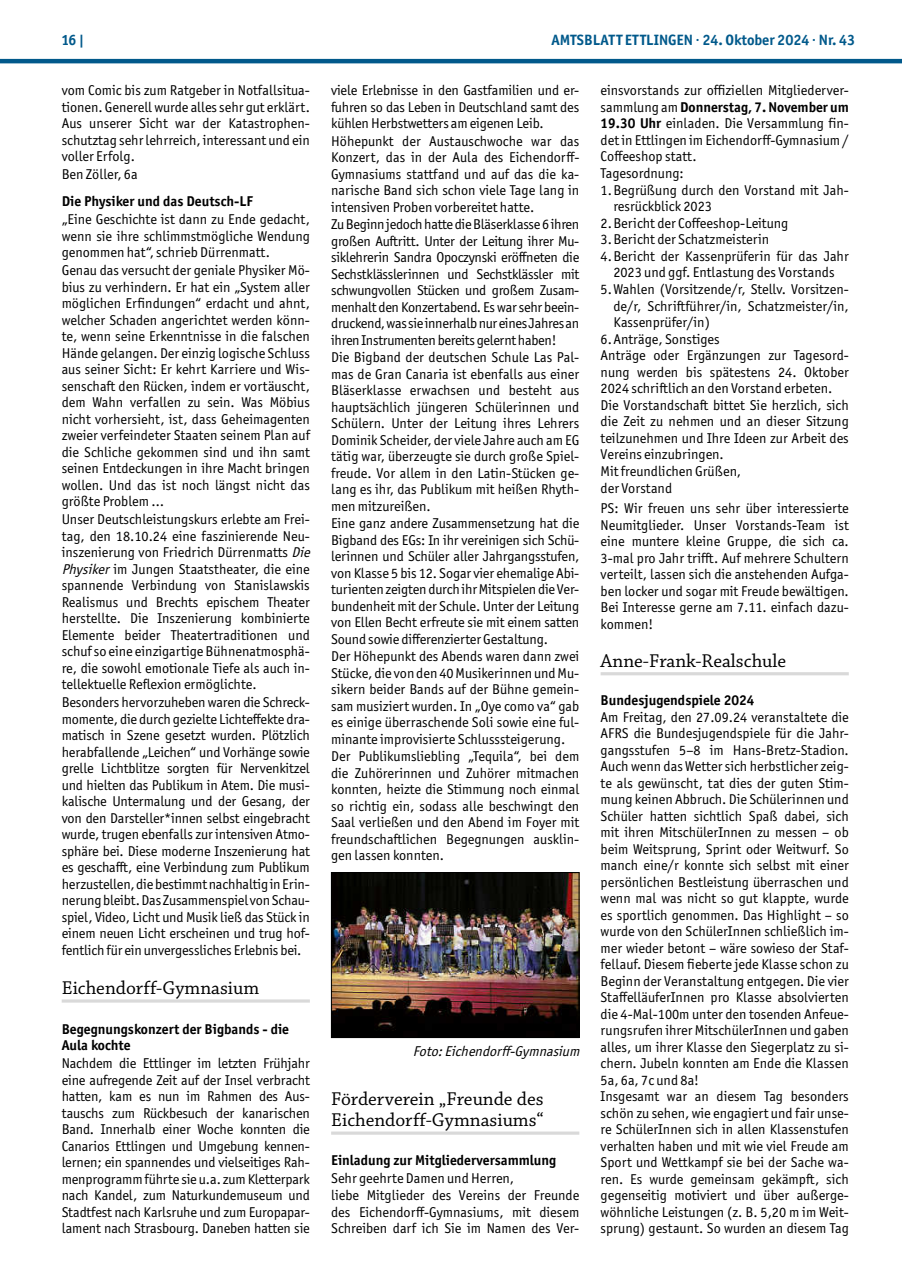
<style>
.page{position:relative;width:902px;height:1280px;background:#fff}
.page>*{position:absolute;margin:0;border:0;box-sizing:border-box;transform-origin:0 0}
.t1{font:19.5px/21px "Chaparral Pro";color:#000}
.t2{font:700 15px "Officina Sans ITC Pro";color:#01598b}
.t3{font:14.25px/16.5px "Officina Sans ITC Pro";color:#000;text-align:justify}
.t4{font:700 14.25px/16.5px "Officina Sans ITC Pro";color:#000}
.t5{font:italic 14.25px "Officina Sans ITC Pro";color:#000}
.s1{font-style:italic}
.s2{font-weight:400}
.s3{font-weight:700}
</style>
<div class="page">
<hr style="left:0;top:59px;width:901px;height:4px;background:#01598b">
<hr style="left:62px;top:999px;width:248px;height:4px;background:#e2e2e2">
<svg style="left:331px;top:1131px;width:248px;height:4px"></svg>
<img style="left:333px;top:874px;width:244px;height:162px">
<div style="left:331px;top:872px;width:248px;height:166px;border:1px solid #000"></div>
<hr style="left:600px;top:672px;width:248px;height:3px;background:#d9d9d9">
<p class="t2" style="left:62px;top:31px;width:24px">16 |</p>
<p class="t2" style="left:551px;top:31px;width:305px">AMTSBLATT ETTLINGEN · 24. Oktober 2024 · Nr. 43</p>
<p class="t3" style="left:62px;top:82px;width:250px">vom Comic bis zum Ratgeber in Notfallsitua&shy;tionen. Generell wurde alles sehr gut erklärt.<br>Aus unserer Sicht war der Katastrophen&shy;schutztag sehr lehrreich, interessant und ein voller Erfolg.</p>
<p class="t3" style="left:62px;top:166px;width:77px">Ben Zöller, 6a</p>
<p class="t4" style="left:62px;top:193px;width:192px">Die Physiker und das Deutsch-LF</p>
<p class="t3" style="left:62px;top:211px;width:250px">„Eine Geschichte ist dann zu Ende gedacht, wenn sie ihre schlimmstmögliche Wendung genommen hat“, schrieb Dürrenmatt.</p>
<p class="t3" style="left:62px;top:262px;width:250px">Genau das versucht der geniale Physiker Mö&shy;bius zu verhindern. Er hat ein „System aller möglichen Erfindungen“ erdacht und ahnt, welcher Schaden angerichtet werden könn&shy;te, wenn seine Erkenntnisse in die falschen Hände gelangen. Der einzig logische Schluss aus seiner Sicht: Er kehrt Karriere und Wis&shy;senschaft den Rücken, indem er vortäuscht, dem Wahn verfallen zu sein. Was Möbius nicht vorhersieht, ist, dass Geheimagenten zweier verfeindeter Staaten seinem Plan auf die Schliche gekommen sind und ihn samt seinen Entdeckungen in ihre Macht bringen wollen. Und das ist noch längst nicht das größte Problem …</p>
<p class="t3" style="left:62px;top:511px;width:253px;text-align:left">Unser Deutschleistungskurs erlebte am Frei&shy;tag, den 18.10.24 eine faszinierende Neu&shy;inszenierung von Friedrich Dürrenmatts <span class="s1">Die Physiker</span>im Jungen Staatstheater, die eine spannende Verbindung von Stanislawskis Realismus und Brechts epischem Theater herstellte. Die Inszenierung kombinierte Elemente beider Theatertraditionen und schuf so eine einzigartige Bühnenatmosphä&shy;re, die sowohl emotionale Tiefe als auch in&shy;tellektuelle Reflexion ermöglichte.</p>
<p class="t3" style="left:62px;top:694px;width:250px">Besonders hervorzuheben waren die Schreck&shy;momente, die durch gezielte Lichteffekte dra&shy;matisch in Szene gesetzt wurden. Plötzlich herabfallende „Leichen“ und Vorhänge sowie grelle Lichtblitze sorgten für Nervenkitzel und hielten das Publikum in Atem. Die musi&shy;kalische Untermalung und der Gesang, der von den Darsteller*innen selbst eingebracht wurde, trugen ebenfalls zur intensiven Atmo&shy;sphäre bei. Diese moderne Inszenierung hat es geschafft, eine Verbindung zum Publikum herzustellen, die bestimmt nachhaltig in Erin&shy;nerung bleibt. Das Zusammenspiel von Schau&shy;spiel, Video, Licht und Musik ließ das Stück in einem neuen Licht erscheinen und trug hof&shy;fentlich für ein unvergessliches Erlebnis bei.</p>
<h1 class="t1" style="left:62px;top:978px;width:199px">Eichendorff-Gymnasium</h1>
<p class="t4" style="left:62px;top:1020px;width:229px">Begegnungskonzert der Bigbands - die<br>Aula kochte</p>
<p class="t3" style="left:62px;top:1055px;width:250px">Nachdem die Ettlinger im letzten Frühjahr eine aufregende Zeit auf der Insel verbracht hatten, kam es nun im Rahmen des Aus&shy;tauschs zum Rückbesuch der kanarischen Band. Innerhalb einer Woche konnten die Canarios Ettlingen und Umgebung kennen&shy;lernen; ein spannendes und vielseitiges Rah&shy;menprogramm führte sie u.a. zum Kletterpark nach Kandel, zum Naturkundemuseum und Stadtfest nach Karlsruhe und zum Europapar&shy;lament nach Strasbourg. Daneben hatten sie</p>
<p class="t3" style="left:331px;top:82px;width:250px;text-align:left">viele Erlebnisse in den Gastfamilien und er&shy;fuhren so das Leben in Deutschland samt des kühlen Herbstwetters am eigenen Leib.<br>Höhepunkt der Austauschwoche war das Konzert, das in der Aula des Eichendorff-Gymnasiums stattfand und auf das die ka&shy;narische Band sich schon viele Tage lang in intensiven Proben vorbereitet hatte.<br>Zu Beginn jedoch hatte die Bläserklasse 6 ihren großen Auftritt. Unter der Leitung ihrer Mu&shy;siklehrerin Sandra Opoczynski eröffneten die Sechstklässlerinnen und Sechstklässler mit schwungvollen Stücken und großem Zusam&shy;menhalt den Konzertabend. Es war sehr beein&shy;druckend, was sie innerhalb nur eines Jahres an ihren Instrumenten bereits gelernt haben!<br>Die Bigband der deutschen Schule Las Pal&shy;mas de Gran Canaria ist ebenfalls aus einer Bläserklasse erwachsen und besteht aus hauptsächlich jüngeren Schülerinnen und Schülern. Unter der Leitung ihres Lehrers Dominik Scheider, der viele Jahre auch am EG tätig war, überzeugte sie durch große Spiel&shy;freude. Vor allem in den Latin-Stücken ge&shy;lang es ihr, das Publikum mit heißen Rhyth&shy;men mitzureißen.<br>Eine ganz andere Zusammensetzung hat die Bigband des EGs: In ihr vereinigen sich Schü&shy;lerinnen und Schüler aller Jahrgangsstufen, von Klasse 5 bis 12. Sogar vier ehemalige Abi&shy;turienten zeigten durch ihr Mitspielen die Ver&shy;bundenheit mit der Schule. Unter der Leitung von Ellen Becht erfreute sie mit einem satten Sound sowie differenzierter Gestaltung.<br>Der Höhepunkt des Abends waren dann zwei Stücke, die von den 40 Musikerinnen und Mu&shy;sikern beider Bands auf der Bühne gemein&shy;sam musiziert wurden. In „Oye como va“ gab es einige überraschende Soli sowie eine ful&shy;minante improvisierte Schlusssteigerung.<br>Der Publikumsliebling „Tequila“, bei dem die Zuhörerinnen und Zuhörer mitmachen konnten, heizte die Stimmung noch einmal so richtig ein, sodass alle beschwingt den Saal verließen und den Abend im Foyer mit freundschaftlichen Begegnungen ausklin&shy;gen lassen konnten.</p>
<p class="t3" style="left:600px;top:82px;width:250px">einsvorstands zur offiziellen Mitgliederver-</p>
<p class="t4" style="left:600px;top:99px;width:250px"><span class="s2">sammlung am</span> Donnerstag, 7. November um</p>
<p class="t3" style="left:600px;top:115px;width:250px"><span class="s3">19.30 Uhr</span> einladen. Die Versammlung fin-</p>
<p class="t3" style="left:600px;top:132px;width:250px">det in Ettlingen im Eichendorff-Gymnasium /</p>
<p class="t3" style="left:600px;top:148px;width:97px">Coffeeshop statt.</p>
<p class="t3" style="left:600px;top:165px;width:85px">Tagesordnung:</p>
<p class="t3" style="left:600px;top:181px;width:250px">1.Begrüßung durch den Vorstand mit Jah-</p>
<p class="t3" style="left:613px;top:198px;width:100px">resrückblick 2023</p>
<p class="t3" style="left:600px;top:215px;width:189px">2.Bericht der Coffeeshop-Leitung</p>
<p class="t3" style="left:600px;top:231px;width:170px">3.Bericht der Schatzmeisterin</p>
<p class="t3" style="left:600px;top:248px;width:250px">4.Bericht der Kassenprüferin für das Jahr</p>
<p class="t3" style="left:613px;top:264px;width:223px">2023 und ggf. Entlastung des Vorstands</p>
<p class="t3" style="left:600px;top:281px;width:250px">5.Wahlen (Vorsitzende/r, Stellv. Vorsitzen-</p>
<p class="t3" style="left:613px;top:297px;width:237px">de/r, Schriftführer/in, Schatzmeister/in,</p>
<p class="t3" style="left:613px;top:314px;width:98px">Kassenprüfer/in)</p>
<p class="t3" style="left:600px;top:330px;width:121px">6.Anträge, Sonstiges</p>
<p class="t3" style="left:600px;top:347px;width:250px">Anträge oder Ergänzungen zur Tagesord-</p>
<p class="t3" style="left:600px;top:364px;width:250px">nung werden bis spätestens 24. Oktober</p>
<p class="t3" style="left:600px;top:380px;width:233px">2024 schriftlich an den Vorstand erbeten.</p>
<p class="t3" style="left:600px;top:397px;width:250px">Die Vorstandschaft bittet Sie herzlich, sich</p>
<p class="t3" style="left:600px;top:413px;width:250px">die Zeit zu nehmen und an dieser Sitzung</p>
<p class="t3" style="left:600px;top:430px;width:250px">teilzunehmen und Ihre Ideen zur Arbeit des</p>
<p class="t3" style="left:600px;top:446px;width:125px">Vereins einzubringen.</p>
<p class="t3" style="left:600px;top:463px;width:142px">Mit freundlichen Grüßen,</p>
<p class="t3" style="left:600px;top:479px;width:73px">der Vorstand</p>
<p class="t3" style="left:600px;top:500px;width:250px">PS: Wir freuen uns sehr über interessierte Neumitglieder. Unser Vorstands-Team ist eine muntere kleine Gruppe, die sich ca.<br>3-mal pro Jahr trifft. Auf mehrere Schultern verteilt, lassen sich die anstehenden Aufga&shy;ben locker und sogar mit Freude bewältigen.<br>Bei Interesse gerne am 7.11. einfach dazu&shy;kommen!</p>
<h1 class="t1" style="left:600px;top:651px;width:187px">Anne-Frank-Realschule</h1>
<p class="t4" style="left:600px;top:692px;width:155px">Bundesjugendspiele 2024</p>
<p class="t3" style="left:600px;top:708px;width:250px;text-align:left">Am Freitag, den 27.09.24 veranstaltete die AFRS die Bundesjugendspiele für die Jahr&shy;gangsstufen 5–8 im Hans-Bretz-Stadion.<br>Auch wenn das Wetter sich herbstlicher zeig&shy;te als gewünscht, tat dies der guten Stim&shy;mung keinen Abbruch. Die Schülerinnen und Schüler hatten sichtlich Spaß dabei, sich mit ihren MitschülerInnen zu messen – ob beim Weitsprung, Sprint oder Weitwurf. So manch eine/r konnte sich selbst mit einer persönlichen Bestleistung überraschen und wenn mal was nicht so gut klappte, wurde es sportlich genommen. Das Highlight – so wurde von den SchülerInnen schließlich im&shy;mer wieder betont – wäre sowieso der Staf&shy;fellauf. Diesem fieberte jede Klasse schon zu Beginn der Veranstaltung entgegen. Die vier StaffelläuferInnen pro Klasse absolvierten die 4-Mal-100m unter den tosenden Anfeue&shy;rungsrufen ihrer MitschülerInnen und gaben alles, um ihrer Klasse den Siegerplatz zu si&shy;chern. Jubeln konnten am Ende die Klassen 5a, 6a, 7c und 8a!<br>Insgesamt war an diesem Tag besonders schön zu sehen, wie engagiert und fair unse&shy;re SchülerInnen sich in allen Klassenstufen verhalten haben und mit wie viel Freude am Sport und Wettkampf sie bei der Sache wa&shy;ren. Es wurde gemeinsam gekämpft, sich gegenseitig motiviert und über außerge&shy;wöhnliche Leistungen (z. B. 5,20 m im Weit&shy;sprung) gestaunt. So wurden an diesem Tag</p>
<p class="t5" style="left:413px;top:1042px;width:172px">Foto:Eichendorff-Gymnasium</p>
<h1 class="t1" style="left:331px;top:1089px;width:214px">Förderverein „Freunde des<br>Eichendorff-Gymnasiums“</h1>
<p class="t4" style="left:331px;top:1152px;width:227px">Einladung zur Mitgliederversammlung</p>
<p class="t3" style="left:331px;top:1169px;width:250px;text-align:left">Sehr geehrte Damen und Herren,<br>liebe Mitglieder des Vereins der Freunde des Eichendorff-Gymnasiums, mit diesem Schreiben darf ich Sie im Namen des Ver-</p>
</div>
